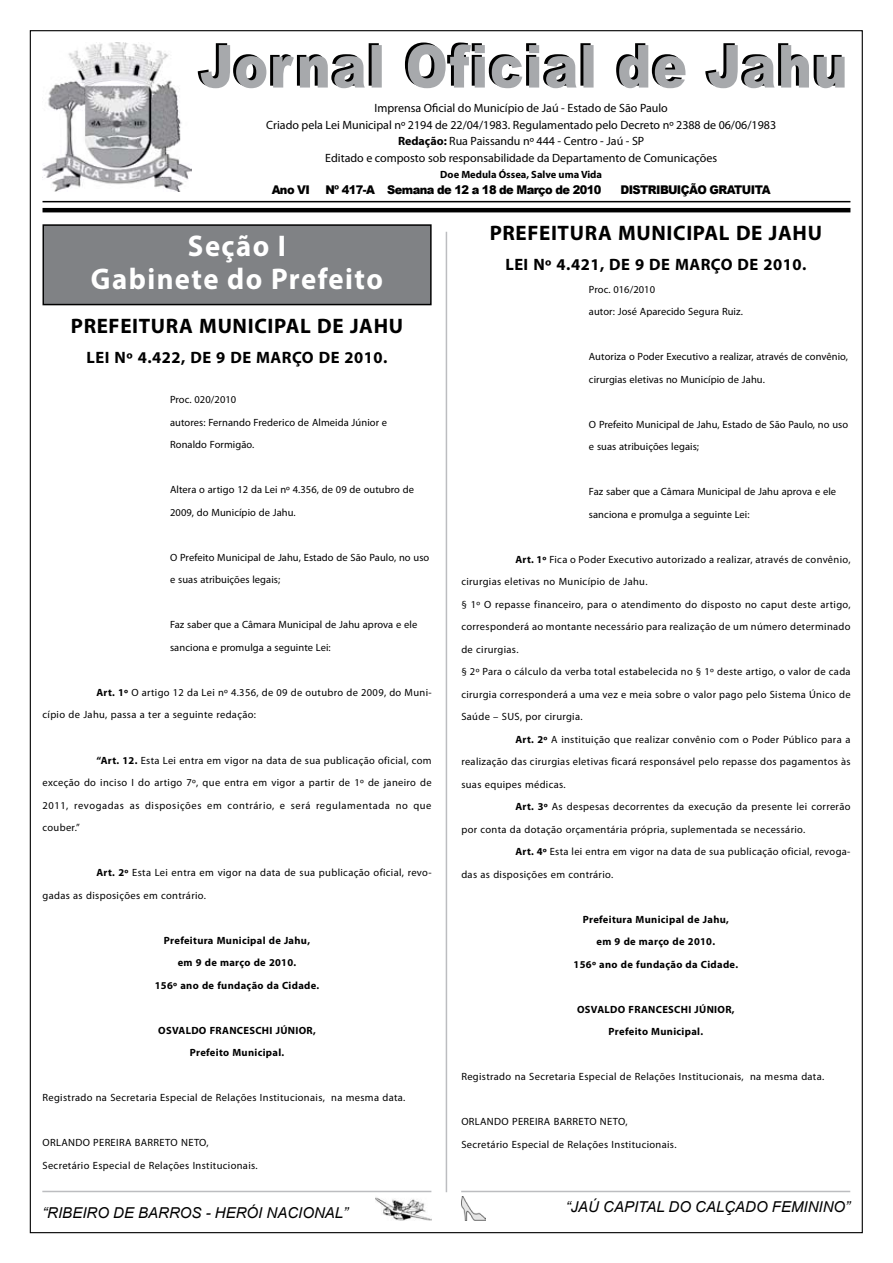
<style>
.page{position:relative;width:893px;height:1263px;background:#fff}
.page>*{position:absolute;margin:0;border:0;box-sizing:border-box;transform-origin:0 0}
.t1{font:700 30px/33px "Myriad Pro";letter-spacing:.05em;color:#fff;text-align:center;scale:.96 1}
.t2{font:700 21px "Myriad Pro";letter-spacing:.03em;color:#000}
.t3{font:700 16.5px "Myriad Pro";letter-spacing:.03em;color:#000}
.t4{font:italic 15px "Arial";color:#000}
.t5{font:12px/16.5px "Myriad Pro";color:#000;text-align:center}
.t6{font:900 12px "Arial";letter-spacing:-.05em;color:#000;scale:.95 1}
.t7{font:10.5px/22.5px "Myriad Pro";letter-spacing:.03em;color:#000}
.t8{font:10.5px/22.5px "Myriad Pro";letter-spacing:.005em;color:#000}
.t9{font:700 10.5px/22.5px "Myriad Pro";letter-spacing:.03em;color:#000;text-align:center}
.t10{font:700 10.5px "Myriad Pro";color:#000}
.s1{font-weight:700}
</style>
<div class="page">
<img style="left:43px;top:43px;width:149px;height:149px">
<hr style="left:43px;top:201px;width:807px;height:1px;background:#000">
<hr style="left:43px;top:208px;width:807px;height:4px;background:#000">
<img style="left:461px;top:1196px;width:25px;height:25px">
<hr style="left:461px;top:1191px;width:389px;height:1px;background:#bcbdc0">
<img style="left:375px;top:1192px;width:56px;height:29px">
<hr style="left:42px;top:1191px;width:389px;height:1px;background:#bcbdc0">
<hr style="left:446px;top:232px;width:1px;height:960px;background:#bcbdc0">
<svg style="left:198px;top:43px;width:647px;height:45px"></svg>
<div style="left:43px;top:225px;width:388px;height:80px;background:#808285"></div>
<div style="left:43px;top:224px;width:389px;height:81px;border:1px solid #000"></div>
<p class="t5" style="left:266px;top:100px;width:511px">Imprensa Oficial do Município de Jaú - Estado de São Paulo<br>Criado pela Lei Municipal nº 2194 de 22/04/1983. Regulamentado pelo Decreto nº 2388 de 06/06/1983<br><span class="s1">Redação:</span> Rua Paissandu nº 444 - Centro - Jaú - SP<br>Editado e composto sob responsabilidade da Departamento de Comunicações</p>
<p class="t6" style="left:272px;top:181px;width:42px">Ano VI</p>
<p class="t6" style="left:326px;top:181px;width:292px">Nº 417-A Semana de 12 a 18 de Março de 2010</p>
<p class="t6" style="left:620px;top:181px;width:160px">DISTRIBUIÇÃO GRATUITA</p>
<p class="t10" style="left:440px;top:168px;width:163px">Doe Medula Óssea, Salve uma Vida</p>
<h1 class="t1" style="left:91px;top:228px;width:306px">Seção I<br>Gabinete do Prefeito</h1>
<h2 class="t2" style="left:71px;top:312px;width:334px">PREFEITURA MUNICIPAL DE JAHU</h2>
<h3 class="t3" style="left:87px;top:347px;width:302px">LEI Nº 4.422, DE 9 DE MARÇO DE 2010.</h3>
<p class="t8" style="left:170px;top:388px;width:219px">Proc. 020/2010<br>autores: Fernando Frederico de Almeida Júnior e<br>Ronaldo Formigão.</p>
<p class="t8" style="left:170px;top:478px;width:245px">Altera o artigo 12 da Lei nº 4.356, de 09 de outubro de<br>2009, do Município de Jahu.</p>
<p class="t8" style="left:170px;top:546px;width:261px">O Prefeito Municipal de Jahu, Estado de São Paulo, no uso e suas atribuições legais;</p>
<p class="t8" style="left:170px;top:613px;width:249px">Faz saber que a Câmara Municipal de Jahu aprova e ele sanciona e promulga a seguinte Lei:</p>
<p class="t7" style="left:43px;top:681px;width:391px;text-indent:54px"><span class="s1">Art. 1º</span> O artigo 12 da Lei nº 4.356, de 09 de outubro de 2009, do Muni&shy;cípio de Jahu, passa a ter a seguinte redação:</p>
<p class="t7" style="left:43px;top:748px;width:391px;text-align:justify;text-indent:54px"><span class="s1">“Art. 12.</span> Esta Lei entra em vigor na data de sua publicação oficial, com exceção do inciso I do artigo 7º, que entra em vigor a partir de 1º de janeiro de 2011, revogadas as disposições em contrário, e será regulamentada no que couber.”</p>
<p class="t7" style="left:42px;top:861px;width:391px;text-indent:54px"><span class="s1">Art. 2º</span> Esta Lei entra em vigor na data de sua publicação oficial, revo&shy;gadas as disposições em contrário.</p>
<p class="t9" style="left:155px;top:928px;width:166px">Prefeitura Municipal de Jahu,<br>em 9 de março de 2010.<br>156º ano de fundação da Cidade.</p>
<p class="t9" style="left:158px;top:1018px;width:159px">OSVALDO FRANCESCHI JÚNIOR,<br>Prefeito Municipal.</p>
<p class="t7" style="left:42px;top:1086px;width:364px">Registrado na Secretaria Especial de Relações Institucionais, na mesma data.</p>
<p class="t7" style="left:42px;top:1131px;width:217px">ORLANDO PEREIRA BARRETO NETO,<br>Secretário Especial de Relações Institucionais.</p>
<h2 class="t2" style="left:490px;top:219px;width:334px">PREFEITURA MUNICIPAL DE JAHU</h2>
<h3 class="t3" style="left:505px;top:254px;width:302px">LEI Nº 4.421, DE 9 DE MARÇO DE 2010.</h3>
<p class="t8" style="left:589px;top:278px;width:155px">Proc. 016/2010<br>autor: José Aparecido Segura Ruiz.</p>
<p class="t8" style="left:589px;top:345px;width:261px">Autoriza o Poder Executivo a realizar, através de convênio, cirurgias eletivas no Município de Jahu.</p>
<p class="t8" style="left:589px;top:413px;width:261px">O Prefeito Municipal de Jahu, Estado de São Paulo, no uso e suas atribuições legais;</p>
<p class="t8" style="left:589px;top:480px;width:249px">Faz saber que a Câmara Municipal de Jahu aprova e ele sanciona e promulga a seguinte Lei:</p>
<p class="t7" style="left:515px;top:548px;width:337px"><span class="s1">Art. 1º</span> Fica o Poder Executivo autorizado a realizar, através de convênio,</p>
<p class="t7" style="left:461px;top:570px;width:188px">cirurgias eletivas no Município de Jahu.</p>
<p class="t7" style="left:461px;top:593px;width:391px">§ 1º O repasse financeiro, para o atendimento do disposto no caput deste artigo,</p>
<p class="t7" style="left:461px;top:615px;width:391px">corresponderá ao montante necessário para realização de um número determinado</p>
<p class="t7" style="left:461px;top:638px;width:59px">de cirurgias.</p>
<p class="t7" style="left:461px;top:660px;width:391px">§ 2º Para o cálculo da verba total estabelecida no § 1º deste artigo, o valor de cada</p>
<p class="t7" style="left:461px;top:683px;width:391px">cirurgia corresponderá a uma vez e meia sobre o valor pago pelo Sistema Único de</p>
<p class="t7" style="left:461px;top:705px;width:123px">Saúde – SUS, por cirurgia.</p>
<p class="t7" style="left:515px;top:728px;width:337px"><span class="s1">Art. 2º</span> A instituição que realizar convênio com o Poder Público para a</p>
<p class="t7" style="left:461px;top:750px;width:391px">realização das cirurgias eletivas ficará responsável pelo repasse dos pagamentos às</p>
<p class="t7" style="left:461px;top:773px;width:106px">suas equipes médicas.</p>
<p class="t7" style="left:515px;top:795px;width:337px"><span class="s1">Art. 3º</span> As despesas decorrentes da execução da presente lei correrão</p>
<p class="t7" style="left:461px;top:818px;width:345px">por conta da dotação orçamentária própria, suplementada se necessário.</p>
<p class="t7" style="left:515px;top:840px;width:337px"><span class="s1">Art. 4º</span> Esta lei entra em vigor na data de sua publicação oficial, revoga-</p>
<p class="t7" style="left:461px;top:863px;width:153px">das as disposições em contrário.</p>
<p class="t9" style="left:574px;top:907px;width:166px">Prefeitura Municipal de Jahu,<br>em 9 de março de 2010.<br>156º ano de fundação da Cidade.</p>
<p class="t9" style="left:577px;top:997px;width:159px">OSVALDO FRANCESCHI JÚNIOR,<br>Prefeito Municipal.</p>
<p class="t7" style="left:461px;top:1065px;width:364px">Registrado na Secretaria Especial de Relações Institucionais, na mesma data.</p>
<p class="t7" style="left:461px;top:1110px;width:217px">ORLANDO PEREIRA BARRETO NETO,<br>Secretário Especial de Relações Institucionais.</p>
<h3 class="t4" style="left:42px;top:1203px;width:307px">“RIBEIRO DE BARROS - HERÓI NACIONAL”</h3>
<h3 class="t4" style="left:566px;top:1197px;width:286px">“JAÚ CAPITAL DO CALÇADO FEMININO”</h3>
</div>
